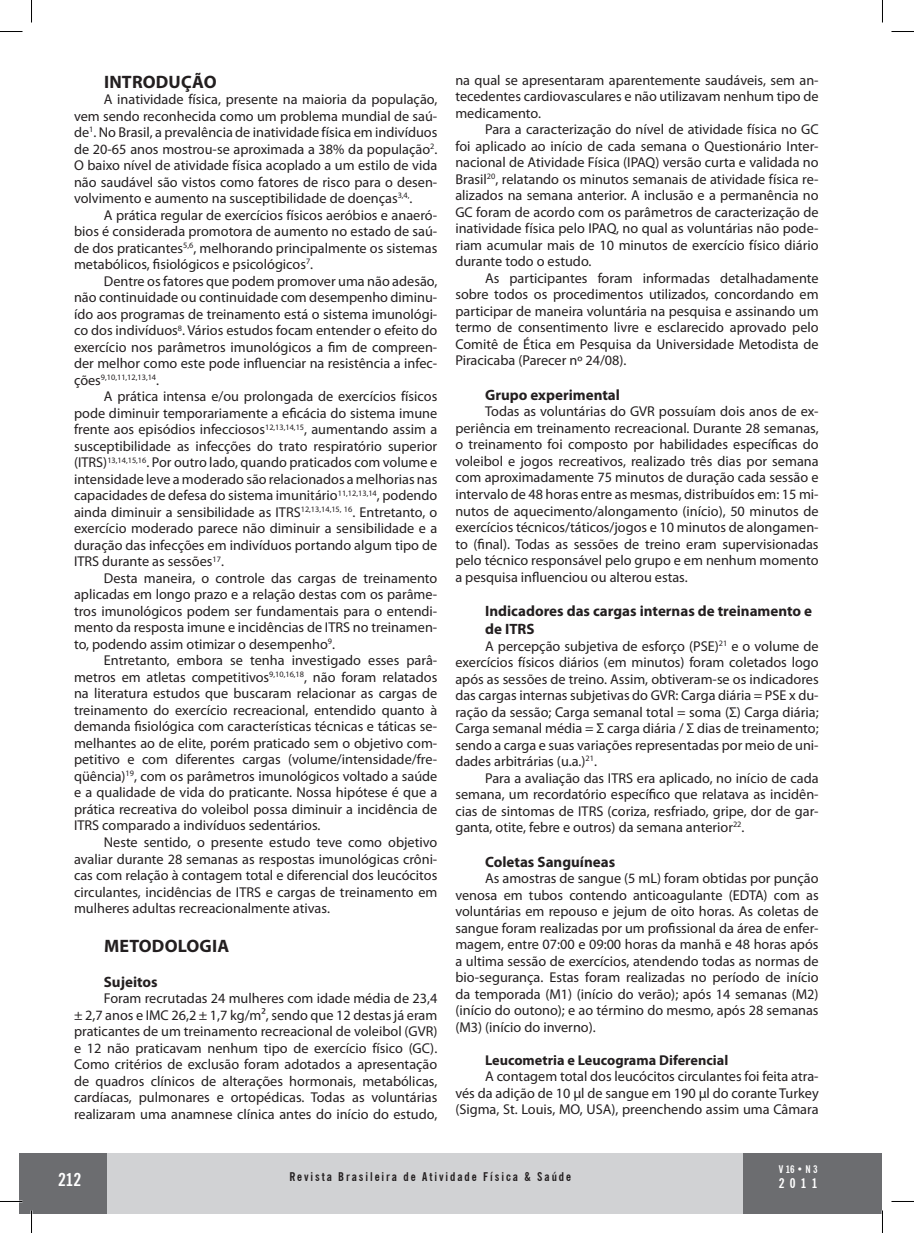
<style>
.page{position:relative;width:914px;height:1233px;background:#fff}
.page>*{position:absolute;margin:0;border:0;box-sizing:border-box;transform-origin:0 0}
.SUBTITULOS{font:700 18px "Myriad Pro";letter-spacing:.01em;color:#231f20}
.t1{font:700 condensed 18px "News Gothic BT";color:#fff}
.SUBTIT_MINI{font:700 15px/18px "Myriad Pro";color:#231f20}
.TEXTO{font:14.25px/16.5px "Myriad Pro";color:#231f20;text-align:justify}
.TEXTO-2{font:700 14.25px "Myriad Pro";color:#231f20}
.t2{font:700 condensed 13.5px "News Gothic BT";color:#fff}
.t3{font:700 condensed 12px "News Gothic BT";letter-spacing:.16em;color:#231f20}
.t4{font:700 condensed 10.5px "News Gothic BT";color:#fff}
.TEXTO-3{font:8.25px "Myriad Pro";color:#231f20}
.s1{font-size:14.25px}
</style>
<div class="page">
<div style="left:19px;top:1153px;width:89px;height:60px;background:#6c6d70"></div>
<div style="left:742px;top:1153px;width:139px;height:60px;background:#6c6d70"></div>
<div style="left:107px;top:1153px;width:636px;height:60px;background:#d1d2d4"></div>
<hr style="left:0;top:1200px;width:22px;height:2px;background:#fff">
<svg style="left:0;top:31px;width:22px;height:1px"></svg>
<svg style="left:891px;top:31px;width:22px;height:1px"></svg>
<svg style="left:0;top:1201px;width:22px;height:1px"></svg>
<svg style="left:891px;top:1201px;width:22px;height:1px"></svg>
<svg style="left:31px;top:0;width:1px;height:23px"></svg>
<svg style="left:31px;top:1210px;width:1px;height:22px"></svg>
<svg style="left:882px;top:0;width:1px;height:23px"></svg>
<svg style="left:882px;top:1210px;width:1px;height:22px"></svg>
<p class="SUBTITULOS" style="left:104px;top:70px;width:114px">INTRODUÇÃO</p>
<p class="TEXTO" style="left:74px;top:91px;width:365px;text-indent:30px">A inatividade física, presente na maioria da população, vem sendo reconhecida como um problema mundial de saú&shy;de<sup>1</sup>. No Brasil, a prevalência de inatividade física em indivíduos de 20-65 anos mostrou-se aproximada a 38% da população<sup>2</sup>.<br>O baixo nível de atividade física acoplado a um estilo de vida não saudável são vistos como fatores de risco para o desen&shy;volvimento e aumento na susceptibilidade de doenças<sup>3,4,</sup>.</p>
<p class="TEXTO" style="left:74px;top:206px;width:365px;text-indent:30px">A prática regular de exercícios físicos aeróbios e anaeró&shy;bios é considerada promotora de aumento no estado de saú&shy;de dos praticantes<sup>5,6</sup>, melhorando principalmente os sistemas metabólicos, fisiológicos e psicológicos<sup>7</sup>.</p>
<p class="TEXTO" style="left:74px;top:272px;width:365px;text-indent:30px">Dentre os fatores que podem promover uma não adesão, não continuidade ou continuidade com desempenho diminu&shy;ído aos programas de treinamento está o sistema imunológi&shy;co dos indivíduos<sup>8</sup>. Vários estudos focam entender o efeito do exercício nos parâmetros imunológicos a fim de compreen&shy;der melhor como este pode influenciar na resistência a infec-</p>
<p class="TEXTO-3" style="left:74px;top:372px;width:87px"><span class="s1">ções</span>9,10,11,12,13,14<span class="s1">.</span></p>
<p class="TEXTO" style="left:74px;top:388px;width:365px;text-indent:30px">A prática intensa e/ou prolongada de exercícios físicos pode diminuir temporariamente a eficácia do sistema imune frente aos episódios infecciosos<sup>12,13,14,15</sup>, aumentando assim a susceptibilidade as infecções do trato respiratório superior (ITRS)<sup>13,14,15,16</sup>. Por outro lado, quando praticados com volume e intensidade leve a moderado são relacionados a melhorias nas capacidades de defesa do sistema imunitário<sup>11,12,13,14</sup>, podendo ainda diminuir a sensibilidade as ITRS<sup>12,13,14,15,</sup> <sup>16</sup>. Entretanto, o exercício moderado parece não diminuir a sensibilidade e a duração das infecções em indivíduos portando algum tipo de ITRS durante as sessões<sup>17</sup>.</p>
<p class="TEXTO" style="left:74px;top:569px;width:365px;text-indent:30px">Desta maneira, o controle das cargas de treinamento aplicadas em longo prazo e a relação destas com os parâme&shy;tros imunológicos podem ser fundamentais para o entendi&shy;mento da resposta imune e incidências de ITRS no treinamen&shy;to, podendo assim otimizar o desempenho<sup>9</sup>.</p>
<p class="TEXTO" style="left:74px;top:652px;width:365px;text-indent:30px">Entretanto, embora se tenha investigado esses parâ&shy;metros em atletas competitivos<sup>9,10,16,18</sup>, não foram relatados na literatura estudos que buscaram relacionar as cargas de treinamento do exercício recreacional, entendido quanto à demanda fisiológica com características técnicas e táticas se&shy;melhantes ao de elite, porém praticado sem o objetivo com&shy;petitivo e com diferentes cargas (volume/intensidade/fre&shy;qüência)<sup>19</sup>, com os parâmetros imunológicos voltado a saúde e a qualidade de vida do praticante. Nossa hipótese é que a prática recreativa do voleibol possa diminuir a incidência de ITRS comparado a indivíduos sedentários.</p>
<p class="TEXTO" style="left:74px;top:833px;width:365px;text-indent:30px">Neste sentido, o presente estudo teve como objetivo avaliar durante 28 semanas as respostas imunológicas crôni&shy;cas com relação à contagem total e diferencial dos leucócitos circulantes, incidências de ITRS e cargas de treinamento em mulheres adultas recreacionalmente ativas.</p>
<p class="SUBTITULOS" style="left:104px;top:934px;width:127px">METODOLOGIA</p>
<p class="SUBTIT_MINI" style="left:104px;top:971px;width:55px">Sujeitos</p>
<p class="TEXTO" style="left:74px;top:989px;width:365px;text-indent:30px">Foram recrutadas 24 mulheres com idade média de 23,4 ± 2,7 anos e IMC 26,2 ± 1,7 kg/m², sendo que 12 destas já eram praticantes de um treinamento recreacional de voleibol (GVR) e 12 não praticavam nenhum tipo de exercício físico (GC).<br>Como critérios de exclusão foram adotados a apresentação de quadros clínicos de alterações hormonais, metabólicas, cardíacas, pulmonares e ortopédicas. Todas as voluntárias realizaram uma anamnese clínica antes do início do estudo,</p>
<p class="TEXTO" style="left:455px;top:71px;width:365px">na qual se apresentaram aparentemente saudáveis, sem an&shy;tecedentes cardiovasculares e não utilizavam nenhum tipo de medicamento.</p>
<p class="TEXTO" style="left:455px;top:121px;width:365px;text-indent:30px">Para a caracterização do nível de atividade física no GC foi aplicado ao início de cada semana o Questionário Inter&shy;nacional de Atividade Física (IPAQ) versão curta e validada no Brasil<sup>20</sup>, relatando os minutos semanais de atividade física re&shy;alizados na semana anterior. A inclusão e a permanência no GC foram de acordo com os parâmetros de caracterização de inatividade física pelo IPAQ, no qual as voluntárias não pode&shy;riam acumular mais de 10 minutos de exercício físico diário durante todo o estudo.</p>
<p class="TEXTO" style="left:455px;top:269px;width:365px;text-indent:30px">As participantes foram informadas detalhadamente sobre todos os procedimentos utilizados, concordando em participar de maneira voluntária na pesquisa e assinando um termo de consentimento livre e esclarecido aprovado pelo Comitê de Ética em Pesquisa da Universidade Metodista de Piracicaba (Parecer nº 24/08).</p>
<p class="SUBTIT_MINI" style="left:485px;top:385px;width:136px">Grupo experimental</p>
<p class="TEXTO" style="left:455px;top:403px;width:365px;text-indent:30px">Todas as voluntárias do GVR possuíam dois anos de ex&shy;periência em treinamento recreacional. Durante 28 semanas, o treinamento foi composto por habilidades específicas do voleibol e jogos recreativos, realizado três dias por semana com aproximadamente 75 minutos de duração cada sessão e intervalo de 48 horas entre as mesmas, distribuídos em: 15 mi&shy;nutos de aquecimento/alongamento (início), 50 minutos de exercícios técnicos/táticos/jogos e 10 minutos de alongamen&shy;to (final). Todas as sessões de treino eram supervisionadas pelo técnico responsável pelo grupo e em nenhum momento a pesquisa influenciou ou alterou estas.</p>
<p class="SUBTIT_MINI" style="left:485px;top:601px;width:328px">Indicadores das cargas internas de treinamento e de ITRS</p>
<p class="TEXTO" style="left:455px;top:637px;width:365px;text-indent:30px">A percepção subjetiva de esforço (PSE)<sup>21</sup> e o volume de exercícios físicos diários (em minutos) foram coletados logo após as sessões de treino. Assim, obtiveram-se os indicadores das cargas internas subjetivas do GVR: Carga diária = PSE x du&shy;ração da sessão; Carga semanal total = soma (Σ) Carga diária; Carga semanal média = Σ carga diária / Σ dias de treinamento; sendo a carga e suas variações representadas por meio de uni&shy;dades arbitrárias (u.a.)<sup>21</sup>.</p>
<p class="TEXTO" style="left:455px;top:769px;width:365px;text-indent:30px">Para a avaliação das ITRS era aplicado, no início de cada semana, um recordatório específico que relatava as incidên&shy;cias de sintomas de ITRS (coriza, resfriado, gripe, dor de gar&shy;ganta, otite, febre e outros) da semana anterior<sup>22</sup>.</p>
<p class="SUBTIT_MINI" style="left:485px;top:852px;width:132px">Coletas Sanguíneas</p>
<p class="TEXTO" style="left:455px;top:869px;width:365px;text-indent:30px">As amostras de sangue (5 mL) foram obtidas por punção venosa em tubos contendo anticoagulante (EDTA) com as voluntárias em repouso e jejum de oito horas. As coletas de sangue foram realizadas por um profissional da área de enfer&shy;magem, entre 07:00 e 09:00 horas da manhã e 48 horas após a ultima sessão de exercícios, atendendo todas as normas de bio-segurança. Estas foram realizadas no período de início da temporada (M1) (início do verão); após 14 semanas (M2) (início do outono); e ao término do mesmo, após 28 semanas (M3) (início do inverno).</p>
<p class="TEXTO-2" style="left:485px;top:1050px;width:244px">Leucometria e Leucograma Diferencial</p>
<p class="TEXTO" style="left:455px;top:1067px;width:365px;text-indent:30px">A contagem total dos leucócitos circulantes foi feita atra&shy;vés da adição de 10 µl de sangue em 190 µl do corante Turkey (Sigma, St. Louis, MO, USA), preenchendo assim uma Câmara</p>
<p class="t1" style="left:58px;top:1168px;width:25px">212</p>
<p class="t3" style="left:289px;top:1169px;width:283px">Revista Brasileira de Atividade Física &amp; Saúde</p>
<p class="t4" style="left:778px;top:1162px;width:40px">V 16 • N 3</p>
<p class="t2" style="left:778px;top:1175px;width:40px">2011</p>
</div>
